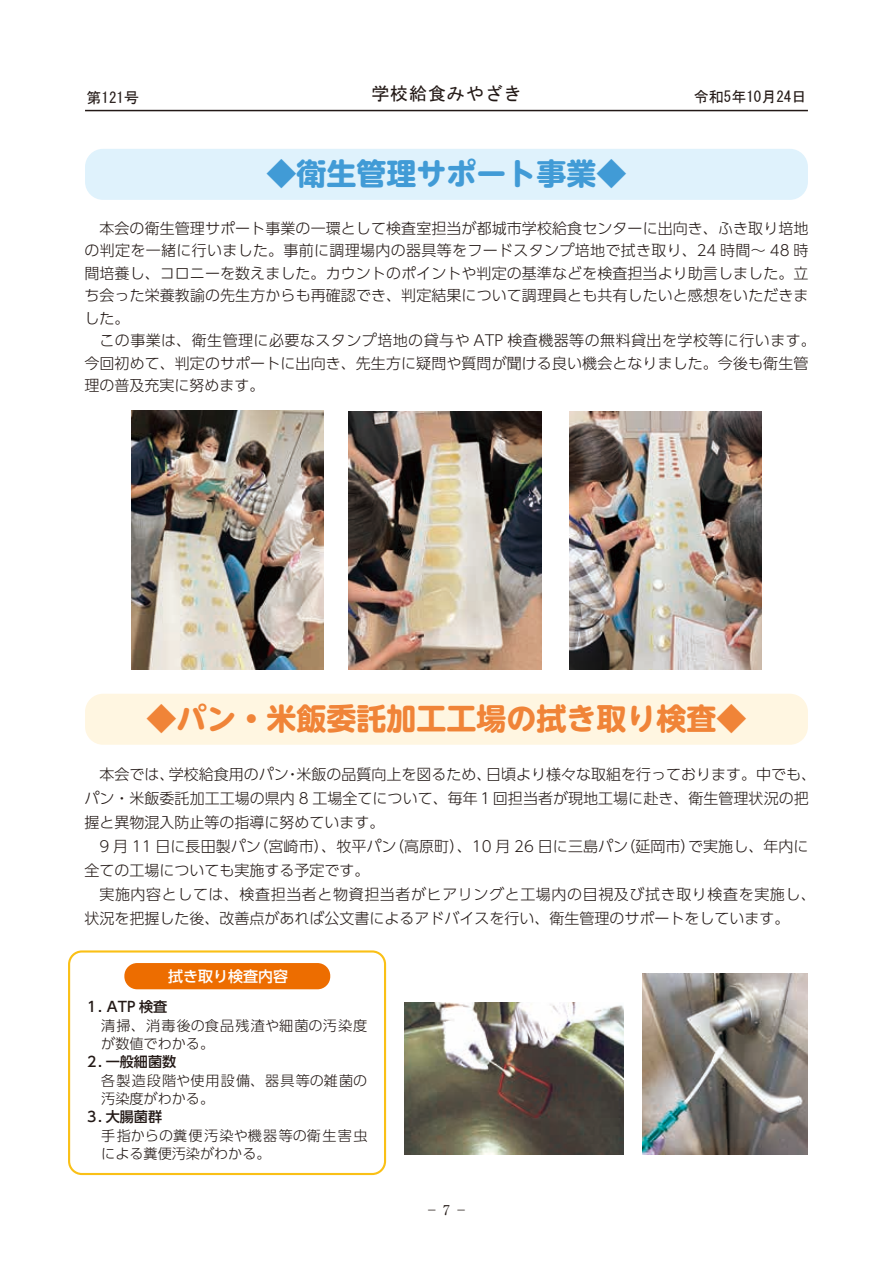
<style>
.page{position:relative;width:893px;height:1263px;background:#fff}
.page>*{position:absolute;margin:0;border:0;box-sizing:border-box;transform-origin:0 0}
.t1{font:700 30px "UD Shin M Go Pr 6 N";color:#f08438}
.t2{font:700 30px "UD Shin M Go Pr 6 N";color:#419bd6}
.t3{font:18px "MS Gothic";letter-spacing:.05em;color:#231916}
.t4{font:300 15px/22.5px "UD Shin Go Pr 6";letter-spacing:.005em;color:#231916}
.t5{font:300 15px/24px "UD Shin Go Pr 6";letter-spacing:.04em;color:#231916}
.t6{font:15px "MS Gothic";color:#231916}
.t7{font:500 15px "UD Shin Go Pr 6";color:#fff}
.t8{font:300 14.1px/18.3px "UD Shin Go Pr 6";color:#231916}
.t9{font:500 14.1px "UD Shin Go Pr 6";color:#231916}
.t10{font:13.5px "Ryumin Pro";color:#231916}
</style>
<div class="page">
<div style="left:85px;top:149px;width:723px;height:51px;background:#dff2fc;border-radius:18px"></div>
<div style="left:85px;top:694px;width:723px;height:51px;background:#fff6e1;border-radius:18px"></div>
<img style="left:131px;top:411px;width:193px;height:258px">
<img style="left:404px;top:1002px;width:219px;height:153px">
<img style="left:349px;top:411px;width:192px;height:259px">
<img style="left:642px;top:973px;width:166px;height:182px">
<img style="left:569px;top:411px;width:193px;height:259px">
<div style="left:68px;top:950px;width:318px;height:225px;border:2px solid #fac016;border-radius:13px"></div>
<div style="left:124px;top:963px;width:206px;height:26px;background:#ed6d00;border-radius:13px"></div>
<hr style="left:85px;top:110px;width:723px;height:1px;background:#231916">
<p class="t6" style="left:87px;top:90px;width:54px">第121号</p>
<p class="t3" style="left:371px;top:85px;width:152px">学校給食みやざき</p>
<p class="t6" style="left:694px;top:90px;width:114px">令和5年10月24日</p>
<h1 class="t2" style="left:266px;top:147px;width:362px">◆衛生管理サポート事業◆</h1>
<p class="t4" style="left:84px;top:216px;width:726px;text-align:justify;text-indent:15px">本会の衛生管理サポート事業の一環として検査室担当が都城市学校給食センターに出向き、ふき取り培地の判定を一緒に行いました。事前に調理場内の器具等をフードスタンプ培地で拭き取り、24 時間～ 48 時間培養し、コロニーを数えました。カウントのポイントや判定の基準などを検査担当より助言しました。立ち会った栄養教諭の先生方からも再確認でき、判定結果について調理員とも共有したいと感想をいただきました。</p>
<p class="t4" style="left:84px;top:329px;width:733px;text-indent:15px">この事業は、衛生管理に必要なスタンプ培地の貸与や ATP 検査機器等の無料貸出を学校等に行います。今回初めて、判定のサポートに出向き、先生方に疑問や質問が聞ける良い機会となりました。今後も衛生管理の普及充実に努めます。</p>
<h1 class="t1" style="left:146px;top:692px;width:602px">◆パン・米飯委託加工工場の拭き取り検査◆</h1>
<p class="t4" style="left:84px;top:761px;width:733px;line-height:24px;text-indent:15px">本会では、学校給食用のパン・米飯の品質向上を図るため、日頃より様々な取組を行っております。中でも、パン・米飯委託加工工場の県内 8 工場全てについて、毎年１回担当者が現地工場に赴き、衛生管理状況の把握と異物混入防止等の指導に努めています。</p>
<p class="t4" style="left:84px;top:833px;width:726px;line-height:24px;text-indent:15px">9 月 11 日に長田製パン（宮崎市）、牧平パン（高原町）、10 月 26 日に三島パン（延岡市）で実施し、年内に全ての工場についても実施する予定です。</p>
<p class="t5" style="left:84px;top:881px;width:733px;text-indent:15px">実施内容としては、検査担当者と物資担当者がヒアリングと工場内の目視及び拭き取り検査を実施し、状況を把握した後、改善点があれば公文書によるアドバイスを行い、衛生管理のサポートをしています。</p>
<p class="t7" style="left:168px;top:964px;width:122px">拭き取り検査内容</p>
<p class="t9" style="left:87px;top:995px;width:82px">1. ATP 検査</p>
<p class="t8" style="left:73px;top:1016px;width:296px;text-indent:14px">　清掃、消毒後の食品残渣や細菌の汚染度　　が数値でわかる。</p>
<p class="t9" style="left:87px;top:1050px;width:91px">2. 一般細菌数</p>
<p class="t8" style="left:73px;top:1071px;width:296px;text-indent:14px">　各製造段階や使用設備、器具等の雑菌の　　汚染度がわかる。</p>
<p class="t9" style="left:87px;top:1106px;width:76px">3. 大腸菌群</p>
<p class="t8" style="left:73px;top:1126px;width:296px;text-indent:14px">　手指からの糞便汚染や機器等の衛生害虫　　による糞便汚染がわかる。</p>
<p class="t10" style="left:425px;top:1200px;width:44px">− 7 −</p>
</div>
